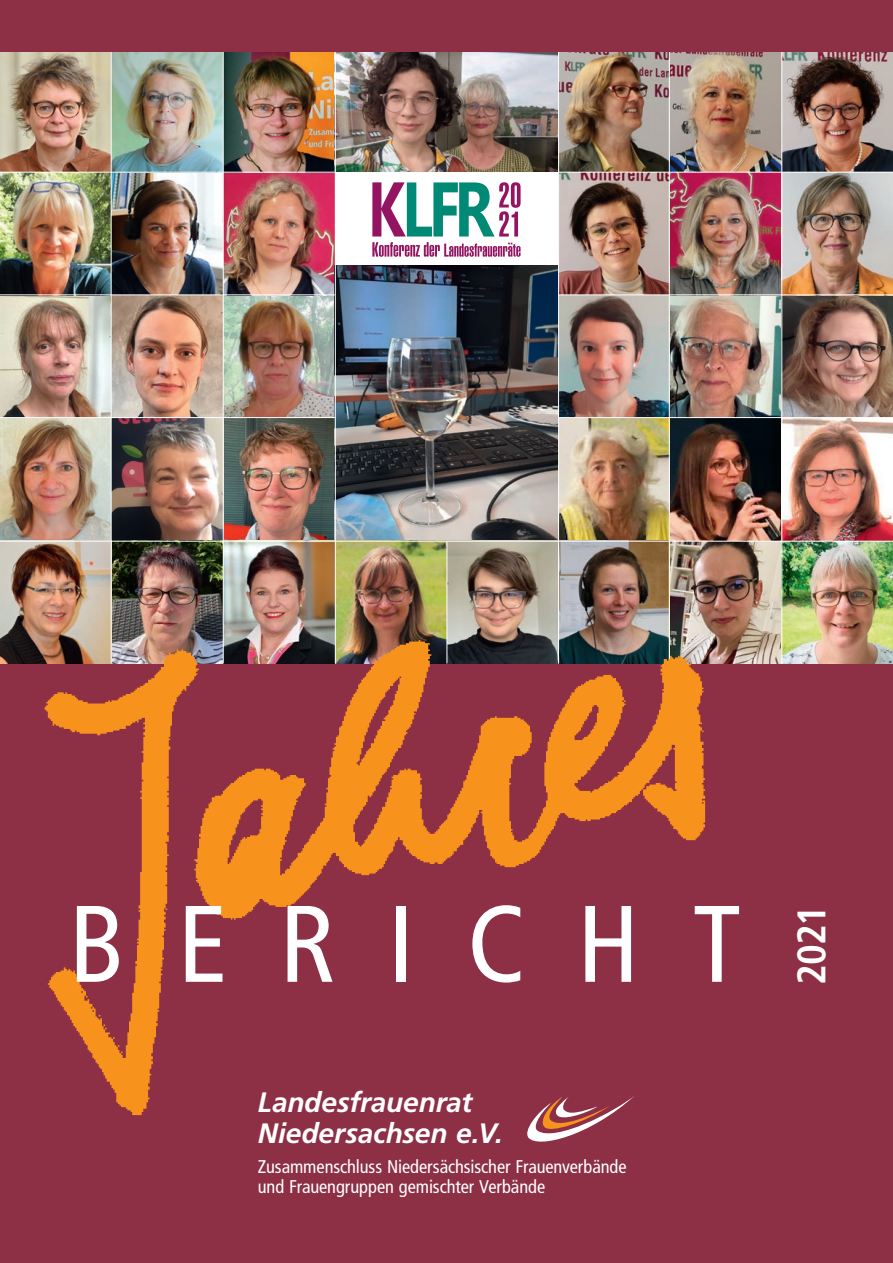
<style>
.page{position:relative;width:893px;height:1263px;background:#fff}
.page>*{position:absolute;margin:0;border:0;box-sizing:border-box;transform-origin:0 0}
.t1{font:condensed 108.6px "Frutiger";letter-spacing:.485em;color:#fff}
.t2{font:700 condensed 39.9px "Frutiger";color:#fff}
.t3{font:italic 700 28.05px/31.7px "Frutiger";letter-spacing:-.005em;color:#fff}
.t4{font:condensed 18.45px/19.8px "Frutiger";letter-spacing:-.005em;color:#fff}
</style>
<div class="page">
<div style="left:0;top:19px;width:893px;height:1244px;background:#8d2f45"></div>
<svg style="left:527px;top:1131px;width:54px;height:11px"></svg>
<img style="left:0;top:52px;width:111px;height:120px">
<img style="left:0;top:295px;width:111px;height:122px">
<img style="left:0;top:173px;width:111px;height:121px">
<img style="left:0;top:418px;width:111px;height:123px">
<img style="left:112px;top:173px;width:111px;height:121px">
<img style="left:224px;top:295px;width:111px;height:122px">
<img style="left:224px;top:173px;width:111px;height:121px">
<img style="left:224px;top:418px;width:111px;height:123px">
<img style="left:670px;top:542px;width:111px;height:121px">
<img style="left:670px;top:295px;width:111px;height:122px">
<img style="left:670px;top:173px;width:111px;height:121px">
<img style="left:670px;top:418px;width:111px;height:123px">
<img style="left:112px;top:52px;width:111px;height:120px">
<img style="left:559px;top:173px;width:110px;height:121px">
<img style="left:336px;top:52px;width:557px;height:120px">
<img style="left:670px;top:52px;width:111px;height:120px">
<img style="left:112px;top:295px;width:111px;height:122px">
<img style="left:224px;top:52px;width:111px;height:120px">
<img style="left:112px;top:418px;width:111px;height:123px">
<img style="left:559px;top:295px;width:110px;height:122px">
<img style="left:781px;top:542px;width:112px;height:122px">
<img style="left:559px;top:418px;width:110px;height:123px">
<img style="left:336px;top:265px;width:222px;height:276px">
<img style="left:559px;top:542px;width:110px;height:90px">
<img style="left:336px;top:542px;width:110px;height:90px">
<svg style="left:447px;top:542px;width:111px;height:90px;background:#a59483"></svg>
<img style="left:112px;top:542px;width:111px;height:90px">
<img style="left:0;top:542px;width:111px;height:121px">
<img style="left:224px;top:542px;width:111px;height:90px">
<img style="left:559px;top:52px;width:110px;height:120px">
<img style="left:782px;top:295px;width:111px;height:122px">
<img style="left:782px;top:173px;width:111px;height:121px">
<img style="left:782px;top:418px;width:111px;height:123px">
<svg style="left:372px;top:182px;width:149px;height:75px;background:#a8aab7"></svg>
<hr style="left:111px;top:50px;width:1px;height:613px;background:#fff">
<hr style="left:223px;top:50px;width:1px;height:613px;background:#fff">
<hr style="left:669px;top:50px;width:1px;height:613px;background:#fff">
<hr style="left:781px;top:50px;width:1px;height:613px;background:#fff">
<hr style="left:558px;top:50px;width:1px;height:613px;background:#fff">
<hr style="left:335px;top:50px;width:1px;height:613px;background:#fff">
<hr style="left:446px;top:542px;width:1px;height:121px;background:#fff">
<hr style="left:0;top:172px;width:336px;height:1px;background:#fff">
<hr style="left:0;top:294px;width:335px;height:1px;background:#fff">
<hr style="left:558px;top:294px;width:335px;height:1px;background:#fff">
<hr style="left:558px;top:172px;width:335px;height:1px;background:#fff">
<hr style="left:0;top:417px;width:335px;height:1px;background:#fff">
<hr style="left:558px;top:417px;width:335px;height:1px;background:#fff">
<hr style="left:0;top:541px;width:893px;height:1px;background:#fff">
<img style="left:17px;top:632px;width:711px;height:499px">
<div style="left:0;top:0;width:893px;height:51px;background:#8d2f45"></div>
<h1 class="t1" style="left:69px;top:881px;width:674px">BERICHT</h1>
<h2 class="t2" style="left:788px;top:985px;width:81px;rotate:-90deg">2021</h2>
<h3 class="t3" style="left:258px;top:1086px;width:247px">Landesfrauenrat<br>Niedersachsen e.V.</h3>
<p class="t4" style="left:258px;top:1157px;width:370px">Zusammenschluss Niedersächsischer Frauenverbände und Frauengruppen gemischter Verbände</p>
</div>
